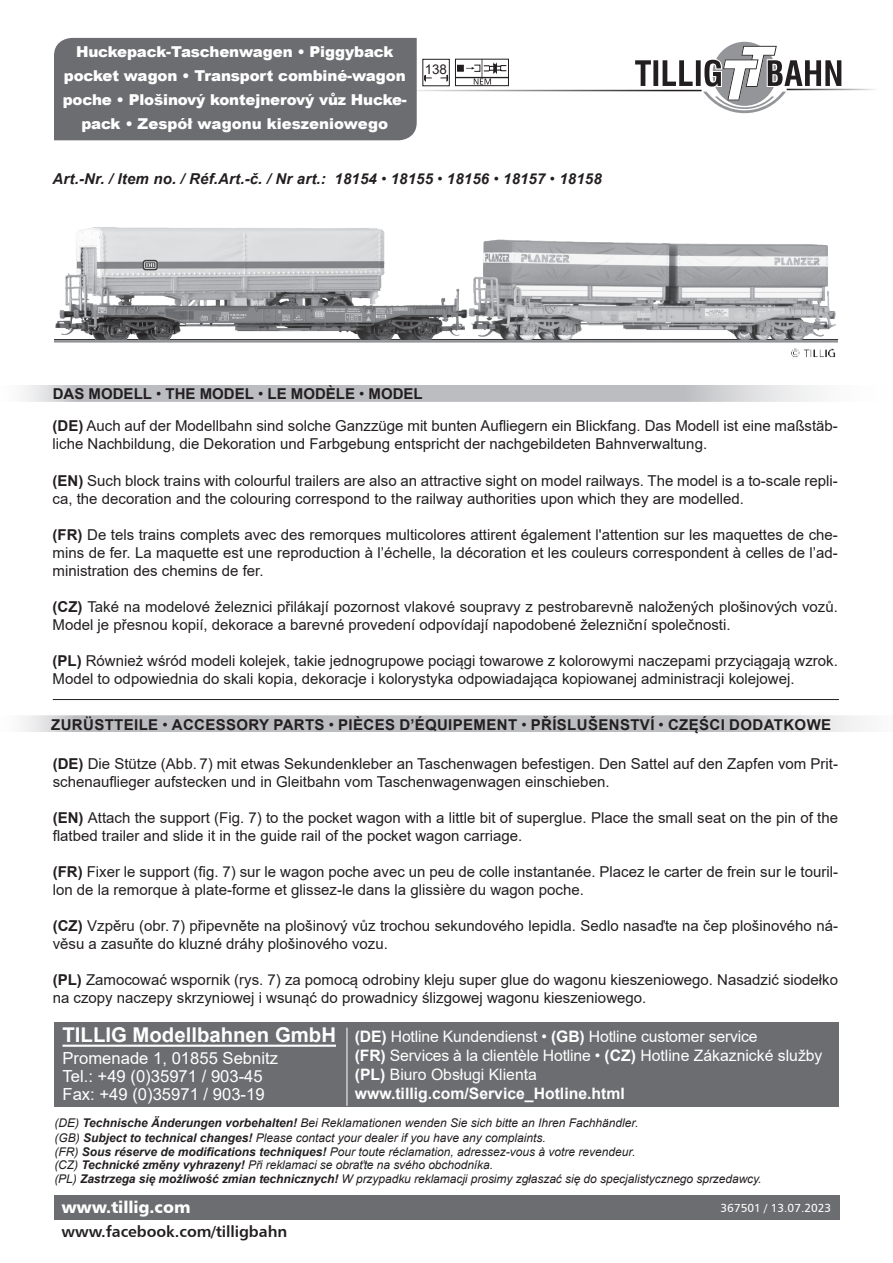
<style>
.page{position:relative;width:893px;height:1263px;background:#fff}
.page>*{position:absolute;margin:0;border:0;box-sizing:border-box;transform-origin:0 0}
.t1{font:700 20.4px "Arial";color:#fff}
.t2{font:16.65px/18px "Arial";color:#fff}
.t3{font:16.5px "Humanist 777 BT Black B";letter-spacing:-.005em;color:#fff}
.t4{font:15.75px/19.2px "Arial";letter-spacing:-.01em;color:#fff}
.t5{font:15.75px "Humanist 777 BT Bold B";letter-spacing:-.005em;color:#231f20}
.t6{font:15px/18px "Arial";color:#231f20}
.t7{font:900 15px/24px "Arial";letter-spacing:-.01em;color:#fff;text-align:center}
.t8{font:700 15px "Arial";letter-spacing:.025em;color:#231f20}
.t9{font:italic 700 15px "Arial";letter-spacing:.01em;color:#231f20}
.t10{font:700 15px "Arial";color:#231f20}
.t11{font:13.35px "Arial";color:#231f20}
.t12{font:italic 12px/14.4px "Arial";color:#231f20}
.t13{font:11.7px "Humanist 777 BT Roman B";color:#fff}
.t14{font:10.65px "Humanist 777 BT Bold Italic B";color:#231f20}
.s1{font-weight:400;font-style:normal}
.s2{font-weight:400}
.s3{font-weight:700}
</style>
<div class="page">
<div style="left:54px;top:1195px;width:785px;height:25px;background:#6c6d70"></div>
<hr style="left:396px;top:90px;width:306px;height:1px;background:#231f20">
<hr style="left:787px;top:89px;width:91px;height:1px;background:#231f20">
<div style="left:54px;top:38px;width:363px;height:102px;background:#6c6d70"></div>
<svg style="left:634px;top:42px;width:208px;height:71px"></svg>
<svg style="left:455px;top:58px;width:54px;height:29px"></svg>
<div style="left:455px;top:59px;width:54px;height:27px;border:1px solid #231f20"></div>
<div style="left:457px;top:65px;width:7px;height:6px;border:1px solid #231f20"></div>
<svg style="left:458px;top:59px;width:49px;height:26px"></svg>
<hr style="left:455px;top:77px;width:53px;height:1px;background:#231f20">
<svg style="left:422px;top:58px;width:28px;height:29px"></svg>
<div style="left:423px;top:59px;width:27px;height:27px;border:1px solid #231f20"></div>
<svg style="left:424px;top:75px;width:8px;height:6px"></svg>
<svg style="left:440px;top:75px;width:8px;height:6px"></svg>
<div style="left:426px;top:63px;width:21px;height:12px;background:#fff"></div>
<div style="left:54px;top:1022px;width:785px;height:85px;background:#6c6d70"></div>
<hr style="left:63px;top:1045px;width:273px;height:2px;background:#fff">
<hr style="left:347px;top:1027px;width:1px;height:79px;background:#fff">
<img style="left:54px;top:339px;width:784px;height:19px">
<svg style="left:23px;top:715px;width:840px;height:17px;fill:#bcbdc0"></svg>
<svg style="left:24px;top:385px;width:793px;height:16px;fill:#bcbdc0"></svg>
<hr style="left:53px;top:699px;width:786px;height:1px;background:#231f20">
<img style="left:55px;top:227px;width:410px;height:112px">
<img style="left:465px;top:239px;width:371px;height:100px">
<p class="t7" style="left:63px;top:39px;width:346px">Huckepack-Taschenwagen • Piggyback pocket wagon • Transport combiné-wagon poche • Plošinový kontejnerový vůz Hucke&shy;pack • Zespół wagonu kieszeniowego</p>
<p class="t11" style="left:425px;top:60px;width:24px">138</p>
<p class="t14" style="left:427px;top:62px;width:20px">282</p>
<p class="t9" style="left:53px;top:169px;width:551px">Art.-Nr. / Item no. / Réf.Art.-č. / Nr art.: 18154 <span class="s1">•</span> 18155 <span class="s1">•</span> 18156 <span class="s1">•</span> 18157 <span class="s1">•</span> 18158</p>
<p class="t10" style="left:53px;top:383px;width:371px">DAS MODELL <span class="s2">•</span> THE MODEL <span class="s2">•</span> LE MODÈLE <span class="s2">•</span> MODEL</p>
<p class="t6" style="left:53px;top:417px;width:787px"><span class="s3">(DE)</span> Auch auf der Modellbahn sind solche Ganzzüge mit bunten Aufliegern ein Blickfang. Das Modell ist eine maßstäb&shy;liche Nachbildung, die Dekoration und Farbgebung entspricht der nachgebildeten Bahnverwaltung.</p>
<p class="t6" style="left:53px;top:471px;width:787px"><span class="s3">(EN)</span> Such block trains with colourful trailers are also an attractive sight on model railways. The model is a to-scale repli&shy;ca, the decoration and the colouring correspond to the railway authorities upon which they are modelled.</p>
<p class="t6" style="left:53px;top:525px;width:787px;text-align:justify"><span class="s3">(FR)</span> De tels trains complets avec des remorques multicolores attirent également l'attention sur les maquettes de che&shy;mins de fer. La maquette est une reproduction à l’échelle, la décoration et les couleurs correspondent à celles de l’ad&shy;ministration des chemins de fer.</p>
<p class="t6" style="left:53px;top:597px;width:787px"><span class="s3">(CZ)</span> Také na modelové železnici přilákají pozornost vlakové soupravy z pestrobarevně naložených plošinových vozů.<br>Model je přesnou kopií, dekorace a barevné provedení odpovídají napodobené železniční společnosti.</p>
<p class="t6" style="left:53px;top:651px;width:787px"><span class="s3">(PL)</span> Również wśród modeli kolejek, takie jednogrupowe pociągi towarowe z kolorowymi naczepami przyciągają wzrok.<br>Model to odpowiednia do skali kopia, dekoracje i kolorystyka odpowiadająca kopiowanej administracji kolejowej.</p>
<p class="t8" style="left:51px;top:714px;width:54px">Zurüstteile</p>
<p class="t8" style="left:162px;top:714px;width:32px"><span class="s2">•</span> Access</p>
<p class="t8" style="left:237px;top:714px;width:48px">ory parts</p>
<p class="t8" style="left:329px;top:714px;width:502px"><span class="s2">•</span> PIÈCES D’ÉQUIPEMENT <span class="s2">•</span> Příslušenství <span class="s2">•</span> CZĘŚCI DODATKOWE</p>
<p class="t6" style="left:53px;top:755px;width:787px"><span class="s3">(DE)</span> Die Stütze (Abb. 7) mit etwas Sekundenkleber an Taschenwagen befestigen. Den Sattel auf den Zapfen vom Prit&shy;schenauflieger aufstecken und in Gleitbahn vom Taschenwagenwagen einschieben.</p>
<p class="t6" style="left:53px;top:809px;width:787px"><span class="s3">(EN)</span> Attach the support (Fig. 7) to the pocket wagon with a little bit of superglue. Place the small seat on the pin of the flatbed trailer and slide it in the guide rail of the pocket wagon carriage.</p>
<p class="t6" style="left:53px;top:863px;width:787px"><span class="s3">(FR)</span> Fixer le support (fig. 7) sur le wagon poche avec un peu de colle instantanée. Placez le carter de frein sur le touril&shy;lon de la remorque à plate-forme et glissez-le dans la glissière du wagon poche.</p>
<p class="t6" style="left:53px;top:917px;width:787px"><span class="s3">(CZ)</span> Vzpěru (obr. 7) připevněte na plošinový vůz trochou sekundového lepidla. Sedlo nasaďte na čep plošinového ná&shy;věsu a zasuňte do kluzné dráhy plošinového vozu.</p>
<p class="t6" style="left:53px;top:971px;width:787px"><span class="s3">(PL)</span> Zamocować wspornik (rys. 7) za pomocą odrobiny kleju super glue do wagonu kieszeniowego. Nasadzić siodełko na czopy naczepy skrzyniowej i wsunąć do prowadnicy ślizgowej wagonu kieszeniowego.</p>
<h1 class="t1" style="left:63px;top:1020px;width:275px">TILLIG Modellbahnen GmbH</h1>
<p class="t2" style="left:63px;top:1049px;width:217px">Promenade 1, 01855 Sebnitz<br>Tel.: +49 (0)35971 / 903-45<br>Fax: +49 (0)35971 / 903-19</p>
<p class="t4" style="left:355px;top:1026px;width:469px"><span class="s3">(DE)</span> Hotline Kundendienst • <span class="s3">(GB)</span> Hotline customer service<br><span class="s3">(FR)</span> Services à la clientèle Hotline • <span class="s3">(CZ)</span> Hotline Zákaznické služby <span class="s3">(PL)</span> Biuro Obsługi Klienta<br><span class="s3">www.tillig.com/Service_Hotline.html</span></p>
<p class="t12" style="left:54px;top:1116px;width:586px">(DE) <span class="s3">Technische Änderungen vorbehalten!</span> Bei Reklamationen wenden Sie sich bitte an Ihren Fachhändler. (GB) <span class="s3">Subject to technical changes!</span> Please contact your dealer if you have any complaints.<br>(FR) <span class="s3">Sous réserve de modifications techniques!</span> Pour toute réclamation, adressez-vous à votre revendeur.</p>
<p class="t12" style="left:54px;top:1158px;width:709px">(CZ) <span class="s3">Technické změny vyhrazeny!</span> Při reklamaci se obraťte na svého obchodníka.<br>(PL) <span class="s3">Zastrzega się możliwość zmian technicznych!</span> W przypadku reklamacji prosimy zgłaszać się do specjalistycznego sprzedawcy.</p>
<p class="t3" style="left:61px;top:1196px;width:131px">www.tillig.com</p>
<p class="t5" style="left:62px;top:1221px;width:227px">www.facebook.com/tilligbahn</p>
<p class="t13" style="left:721px;top:1200px;width:112px">367501 / 13.07.2023</p>
</div>
